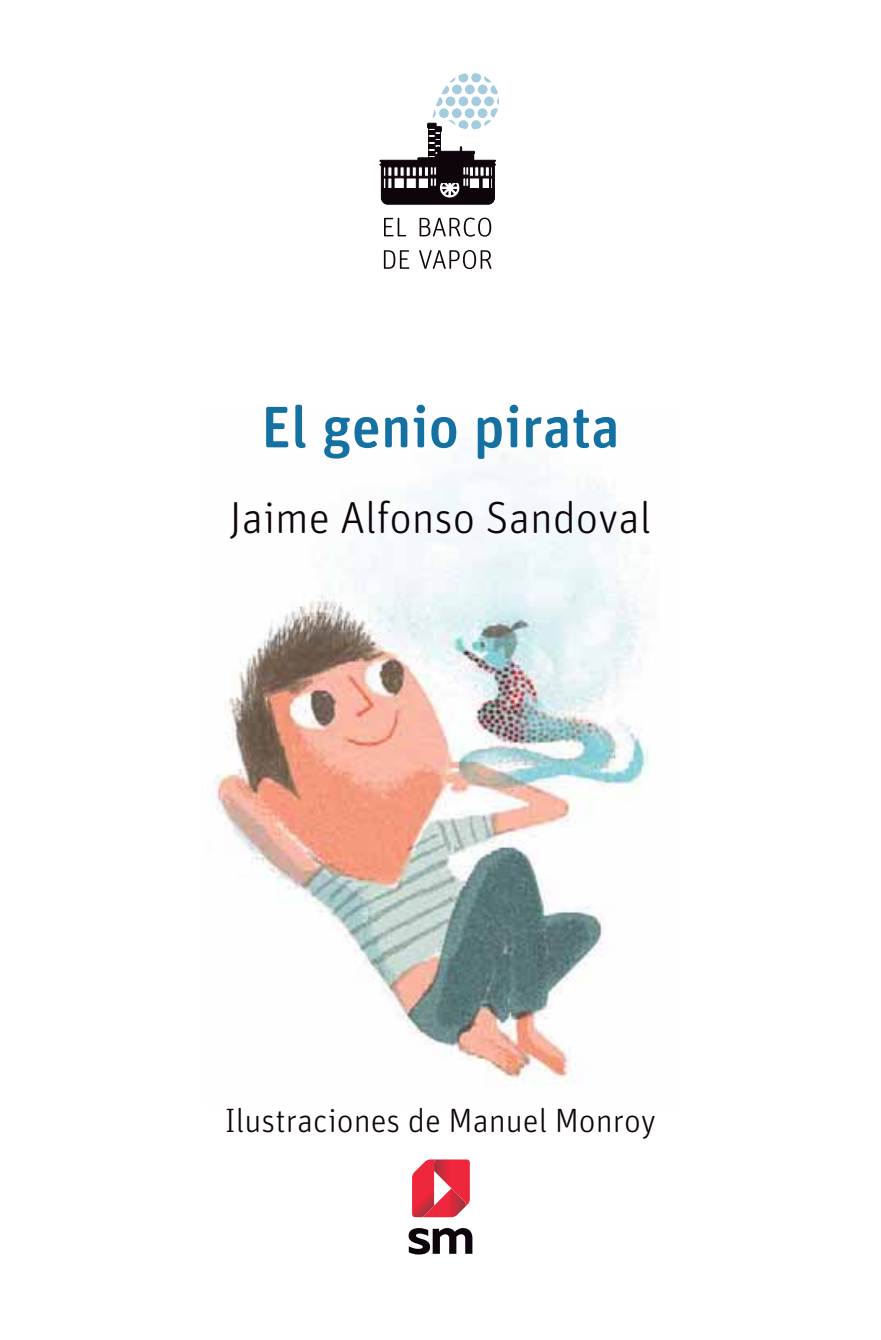
<style>
.page{position:relative;width:881px;height:1340px;background:#fff}
.page>*{position:absolute;margin:0;border:0;box-sizing:border-box;transform-origin:0 0}
.t1{font:500 58.5px "Unit Rounded OT";color:#1471a2}
.t2{font:300 45px "Unit Rounded Pro";color:#0e050c}
.t3{font:300 33.75px "Unit Rounded OT";color:#0e050c}
.s1{font-family:"Unit Rounded Pro"}
</style>
<div class="page">
<img style="left:211px;top:438px;width:438px;height:647px">
<svg style="left:384px;top:250px;width:107px;height:19px"></svg>
<svg style="left:384px;top:218px;width:107px;height:19px"></svg>
<div style="left:379px;top:160px;width:116px;height:2px;border:1px solid #0e050c"></div>
<div style="left:379px;top:164px;width:116px;height:1px;border:1px solid #0e050c"></div>
<svg style="left:380px;top:73px;width:119px;height:132px"></svg>
<svg style="left:408px;top:1228px;width:64px;height:26px"></svg>
<svg style="left:412px;top:1159px;width:57px;height:58px;background:#e74c5c"></svg>
<h1 class="t1" style="left:261px;top:393px;width:360px">El genio pirata</h1>
<h2 class="t2" style="left:230px;top:491px;width:422px">Jaime Alfonso Sandoval</h2>
<p class="t3" style="left:225px;top:1100px;width:432px"><span class="s1">Ilustraciones</span> de Manuel Monroy</p>
</div>
